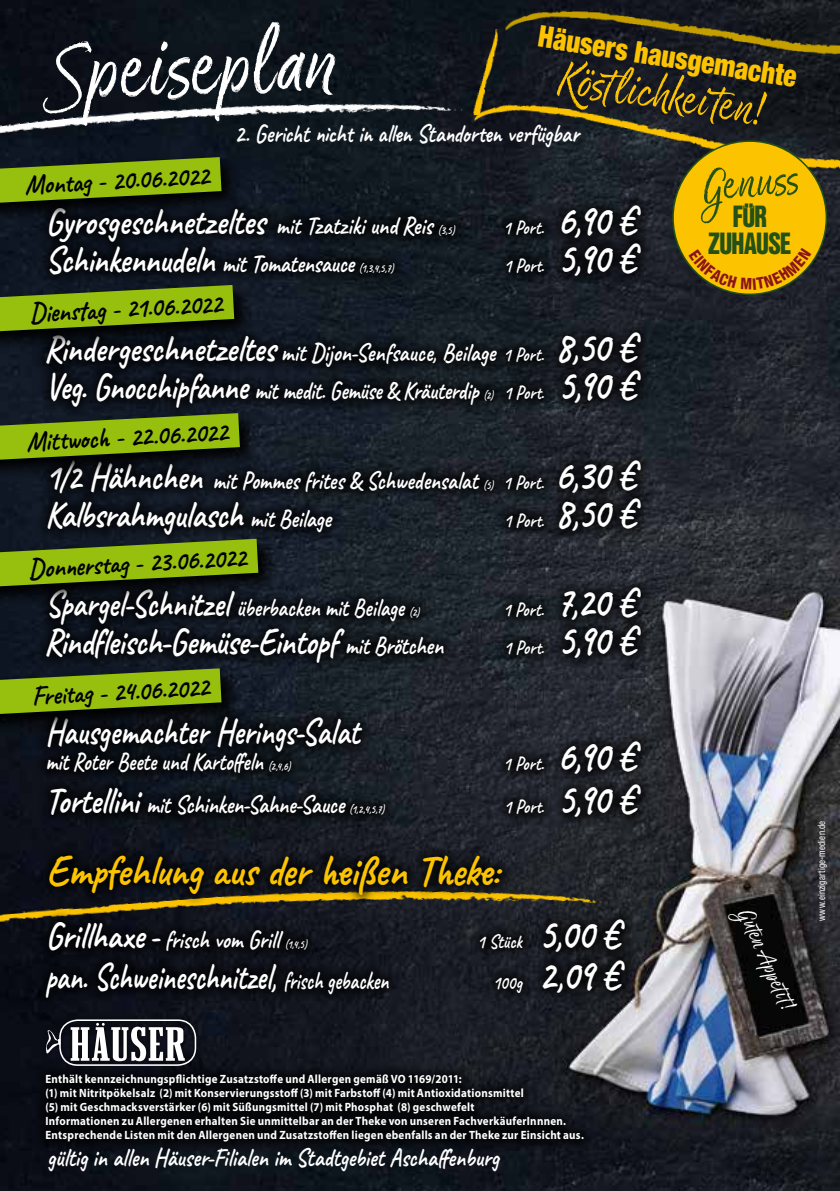
<style>
.page{position:relative;width:840px;height:1191px;background:#fff}
.page>*{position:absolute;margin:0;border:0;box-sizing:border-box;transform-origin:0 0}
.t1{font:101.6px "Good Karma";color:#fff;scale:.9 1}
.t2{font:54px "Good Karma";color:#fcc400;scale:.9 1}
.t3{font:52px "Good Karma";color:#255116;scale:.92 1}
.t4{font:700 44px "Caveat";letter-spacing:-.015em;color:#fcc400;scale:.92 1}
.t5{font:700 44px "Caveat";color:#fff;scale:.85 1}
.t6{font:700 38px "Caveat";letter-spacing:-.005em;color:#fff;scale:.85 1}
.t7{font:700 38px "Caveat";letter-spacing:-.005em;color:#fff;scale:.75 1}
.t8{font:700 38px "Caveat";letter-spacing:-.005em;color:#fff;scale:.8 1}
.t9{font:32px/26.6px "Sans Cd Poster Black";color:#255116;text-align:center;scale:.92 1}
.t10{font:900 condensed 30px "Helvetica Neue";color:#fcc400;scale:.9 1}
.t11{font:700 28px "Caveat";color:#000;scale:.92 1}
.t12{font:700 26px/38px "Caveat";color:#fff;scale:.85 1}
.t13{font:700 26px "Caveat";color:#fff;scale:.83 1}
.t14{font:700 26px "Caveat";color:#fff;scale:.81 1}
.t15{font:700 26px "Caveat";color:#fff;scale:.8 1}
.t16{font:26px "Good Karma";color:#fff;scale:.92 1}
.t17{font:700 20px "Caveat";letter-spacing:-.005em;color:#fff;scale:.85 1}
.t18{font:700 12px/14px "Myriad Pro";letter-spacing:.02em;color:#fff;scale:.92 1}
.t19{font:condensed 10px "Helvetica Neue";letter-spacing:.015em;color:#fff;scale:.9 1}
.s1{font-family:"S Von Good Karma"}
.s2{font-size:26px}
.s3{font-size:12px}
.s4{font-size:44px}
.s5{font-size:38px}
.s6{font-size:20px}
</style>
<div class="page">
<img style="left:0;top:0;width:839px;height:1191px">
<img style="left:0;top:875px;width:33px;height:64px">
<img style="left:0;top:82px;width:452px;height:75px">
<img style="left:452px;top:82px;width:387px;height:119px">
<img style="left:478px;top:0;width:361px;height:113px">
<img style="left:464px;top:29px;width:37px;height:86px">
<div style="left:34px;top:1061px;width:561px;height:93px;background:#000;opacity:.75"></div>
<div style="left:34px;top:193px;width:619px;height:637px;background:#000;opacity:.75"></div>
<div style="left:33px;top:843px;width:604px;height:167px;background:#000;opacity:.75"></div>
<div style="left:42px;top:1015px;width:159px;height:55px;background:#000;opacity:.75"></div>
<div style="left:59px;top:1019px;width:137px;height:46px;border:2px solid #fff;border-radius:18px"></div>
<svg style="left:46px;top:1030px;width:14px;height:23px"></svg>
<svg style="left:71px;top:1023px;width:114px;height:38px"></svg>
<svg style="left:0;top:153px;width:241px;height:71px;background:#090e16"></svg>
<svg style="left:0;top:157px;width:221px;height:46px;background:#71900e"></svg>
<svg style="left:0;top:281px;width:254px;height:72px;background:#090e16"></svg>
<svg style="left:0;top:285px;width:234px;height:46px;background:#72910f"></svg>
<svg style="left:0;top:409px;width:260px;height:72px;background:#0b1018"></svg>
<svg style="left:0;top:413px;width:240px;height:47px;background:#708e0f"></svg>
<svg style="left:0;top:535px;width:278px;height:73px;background:#0b1017"></svg>
<svg style="left:0;top:539px;width:258px;height:47px;background:#708e10"></svg>
<svg style="left:0;top:665px;width:241px;height:72px;background:#090d13"></svg>
<svg style="left:0;top:668px;width:221px;height:46px;background:#72900f"></svg>
<div style="left:672px;top:141px;width:153px;height:153px;background:#fcc400;border-radius:50%"></div>
<svg style="left:688px;top:262px;width:123px;height:28px"></svg>
<h1 class="t1" style="left:39px;top:12px;width:330px;rotate:-2deg"><span class="s1">S</span>peiseplan</h1>
<h3 class="t10" style="left:541px;top:18px;width:292px;rotate:9deg">Häusers hausgemachte</h3>
<h2 class="t2" style="left:564px;top:47px;width:231px;rotate:9deg">Köstlichkeiten!</h2>
<h3 class="t12" style="left:234px;top:114px;width:406px">2. Gericht nicht in allen Standorten verfügbar</h3>
<h3 class="t11" style="left:24px;top:167px;width:202px;rotate:-3deg">Montag - 20.06.2022</h3>
<h3 class="t6" style="left:45px;top:197px;width:483px">Gyrosgeschnetzeltes <span class="s2">mit Tzatziki und Reis</span> <span class="s3">(3,5)</span></h3>
<h3 class="t17" style="left:503px;top:215px;width:157px">1 Port. <span class="s4">6,90 €</span></h3>
<h3 class="t12" style="left:45px;top:244px;width:411px"><span class="s5">Schinkennudeln</span> mit Tomatensauce <span class="s3">(1,3,4,5,7)</span></h3>
<h3 class="t17" style="left:503px;top:253px;width:157px">1 Port. <span class="s4">5,90 €</span></h3>
<h3 class="t11" style="left:29px;top:296px;width:211px;rotate:-3deg">Dienstag - 21.06.2022</h3>
<h3 class="t12" style="left:45px;top:334px;width:695px"><span class="s5">Rindergeschnetzeltes</span> mit Dijon-Senfsauce, Beilage <span class="s6">1 Port.</span> <span class="s4">8,50 €<br></span><span class="s5">Veg. Gnocchipfanne</span> mit medit. Gemüse &amp; Kräuterdip <span class="s3">(2)</span> <span class="s6">1 Port.</span> <span class="s4">5,90 €</span></h3>
<h3 class="t11" style="left:25px;top:424px;width:220px;rotate:-3deg">Mittwoch - 22.06.2022</h3>
<h3 class="t13" style="left:45px;top:464px;width:712px"><span class="s5">1/2 Hähnchen</span> mit Pommes frites &amp; Schwedensalat <span class="s3">(5)</span> <span class="s6">1 Port.</span> <span class="s4">6,30 €</span></h3>
<h3 class="t6" style="left:45px;top:490px;width:337px">Kalbsrahmgulasch <span class="s2">mit Beilage</span></h3>
<h3 class="t17" style="left:503px;top:507px;width:157px">1 Port. <span class="s4">8,50 €</span></h3>
<h3 class="t11" style="left:28px;top:551px;width:238px;rotate:-3deg">Donnerstag - 23.06.2022</h3>
<h3 class="t14" style="left:45px;top:591px;width:463px"><span class="s5">Spargel-Schnitzel</span> überbacken mit Beilage <span class="s3">(2)</span></h3>
<h3 class="t17" style="left:503px;top:597px;width:157px">1 Port. <span class="s4">7,20 €</span></h3>
<h3 class="t6" style="left:45px;top:617px;width:469px">Rindfleisch-Gemüse-Eintopf <span class="s2">mit Brötchen</span></h3>
<h3 class="t17" style="left:503px;top:635px;width:157px">1 Port. <span class="s4">5,90 €</span></h3>
<h3 class="t11" style="left:31px;top:678px;width:195px;rotate:-3deg">Freitag - 24.06.2022</h3>
<h3 class="t8" style="left:45px;top:707px;width:394px">Hausgemachter Herings-Salat</h3>
<h3 class="t15" style="left:45px;top:744px;width:308px">mit Roter Beete und Kartoffeln <span class="s3">(2,4,6)</span></h3>
<h3 class="t17" style="left:503px;top:750px;width:157px">1 Port. <span class="s4">6,90 €</span></h3>
<h3 class="t12" style="left:45px;top:785px;width:400px"><span class="s5">Tortellini</span> mit Schinken-Sahne-Sauce <span class="s3">(1,2,4,5,7)</span></h3>
<h3 class="t17" style="left:503px;top:794px;width:157px">1 Port. <span class="s4">5,90 €</span></h3>
<h3 class="t4" style="left:45px;top:843px;width:494px">Empfehlung aus der heißen Theke:</h3>
<h3 class="t12" style="left:45px;top:920px;width:309px"><span class="s5">Grillhaxe -</span> frisch vom Grill <span class="s3">(1,4,5)</span></h3>
<h3 class="t17" style="left:477px;top:928px;width:169px">1 Stück <span class="s4">5,00 €</span></h3>
<h3 class="t7" style="left:45px;top:952px;width:459px">pan. Schweineschnitzel, <span class="s2">frisch gebacken</span></h3>
<h3 class="t5" style="left:492px;top:946px;width:151px"><span class="s6">100g</span> 2,09 €</h3>
<h3 class="t3" style="left:698px;top:156px;width:108px;rotate:-5deg">Genuss</h3>
<h3 class="t9" style="left:708px;top:205px;width:91px">FÜR<br>ZUHAUSE</h3>
<h3 class="t16" style="left:758px;top:903px;width:119px;rotate:66deg">GutenAppetit!</h3>
<p class="t19" style="left:815px;top:920px;width:113px;rotate:-90deg">www.einzigartige-medien.de</p>
<p class="t18" style="left:45px;top:1071px;width:586px">Enthält kennzeichnungspflichtige Zusatzstoffe und Allergen gemäß VO 1169/2011:<br>(1) mit Nitritpökelsalz (2) mit Konservierungsstoff (3) mit Farbstoff (4) mit Antioxidationsmittel<br>(5) mit Geschmacksverstärker (6) mit Süßungsmittel (7) mit Phosphat (8) geschwefelt<br>Informationen zu Allergenen erhalten Sie unmittelbar an der Theke von unseren FachverkäuferInnnen.<br>Entsprechende Listen mit den Allergenen und Zusatzstoffen liegen ebenfalls an der Theke zur Einsicht aus.</p>
<h3 class="t12" style="left:47px;top:1138px;width:532px">gültig in allen Häuser-Filialen im Stadtgebiet Aschaffenburg</h3>
</div>
